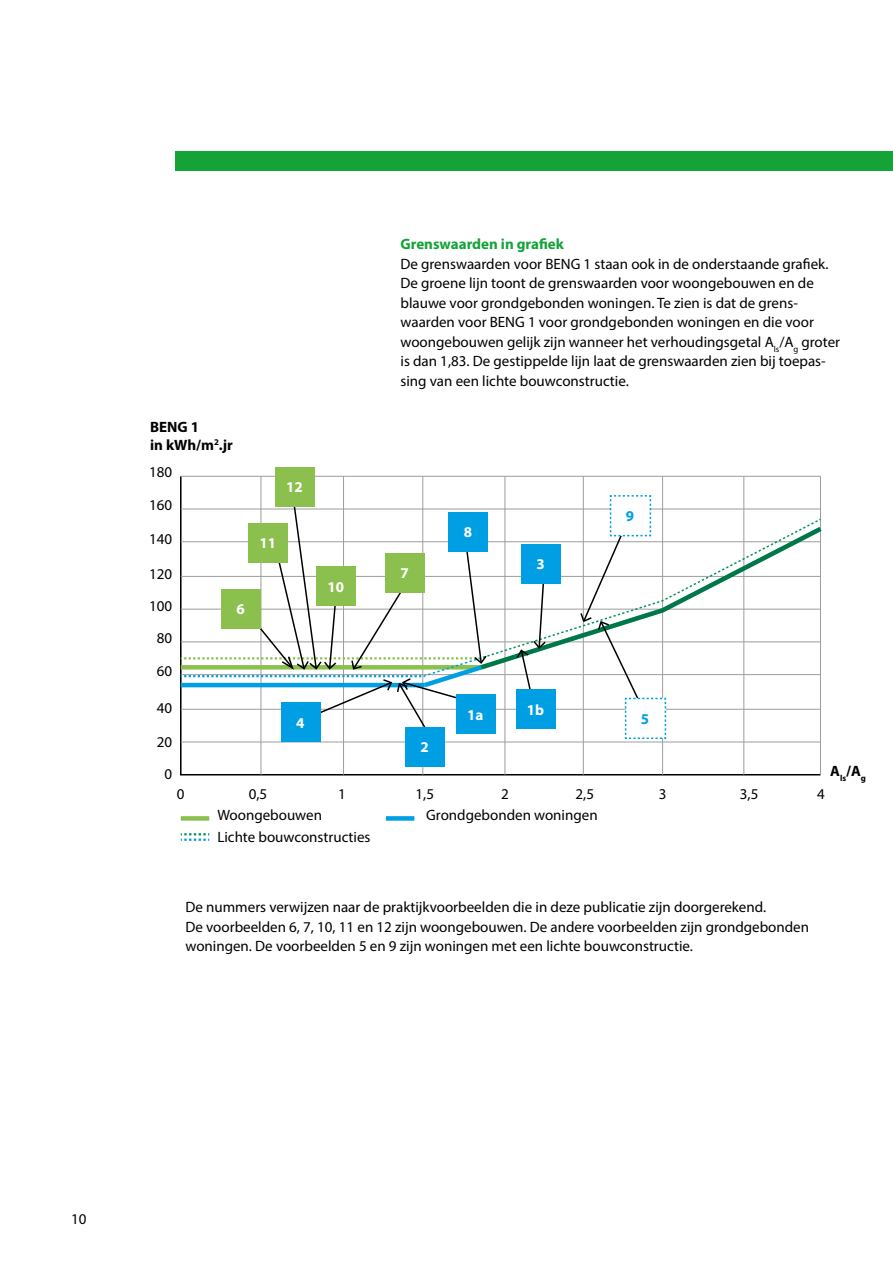
<style>
.page{position:relative;width:893px;height:1263px;background:#fff}
.page>*{position:absolute;margin:0;border:0;box-sizing:border-box;transform-origin:0 0}
.t1{font:15px/19.5px "Myriad Pro";color:#000}
.t2{font:700 15px "Myriad Pro";color:#13a337}
.t3{font:700 15px/18px "Myriad Pro";color:#000}
.t4{font:700 15px "Myriad Pro";color:#fff}
.t5{font:700 15px "Myriad Pro";color:#009fe3}
.t6{font:700 8.7px "Myriad Pro";color:#000}
</style>
<div class="page">
<div style="left:176px;top:152px;width:717px;height:19px;background:#13a337"></div>
<svg style="left:180px;top:475px;width:641px;height:301px"></svg>
<hr style="left:181px;top:742px;width:639px;height:1px;background:#9d9d9c">
<hr style="left:181px;top:709px;width:639px;height:1px;background:#9d9d9c">
<hr style="left:181px;top:509px;width:639px;height:1px;background:#9d9d9c">
<hr style="left:181px;top:476px;width:639px;height:1px;background:#9d9d9c">
<hr style="left:261px;top:476px;width:1px;height:299px;background:#9d9d9c">
<hr style="left:343px;top:476px;width:1px;height:299px;background:#9d9d9c">
<hr style="left:422px;top:476px;width:1px;height:299px;background:#9d9d9c">
<hr style="left:505px;top:476px;width:1px;height:299px;background:#9d9d9c">
<hr style="left:583px;top:476px;width:1px;height:299px;background:#9d9d9c">
<hr style="left:662px;top:476px;width:1px;height:299px;background:#9d9d9c">
<hr style="left:743px;top:476px;width:1px;height:299px;background:#9d9d9c">
<hr style="left:820px;top:476px;width:1px;height:299px;background:#9d9d9c">
<div style="left:181px;top:816px;width:28px;height:5px;background:#8cc04e"></div>
<svg style="left:493px;top:530px;width:329px;height:161px"></svg>
<svg style="left:493px;top:528px;width:328px;height:141px"></svg>
<svg style="left:493px;top:518px;width:327px;height:138px"></svg>
<svg style="left:817px;top:517px;width:4px;height:5px"></svg>
<svg style="left:181px;top:500px;width:312px;height:234px"></svg>
<svg style="left:517px;top:572px;width:29px;height:117px"></svg>
<div style="left:221px;top:589px;width:40px;height:40px;background:#8cc04e"></div>
<div style="left:248px;top:523px;width:40px;height:39px;background:#8cc04e"></div>
<div style="left:275px;top:467px;width:40px;height:40px;background:#8cc04e"></div>
<div style="left:316px;top:566px;width:40px;height:40px;background:#8cc04e"></div>
<div style="left:385px;top:553px;width:40px;height:39px;background:#8cc04e"></div>
<div style="left:448px;top:512px;width:40px;height:40px;background:#009fe3"></div>
<div style="left:521px;top:544px;width:40px;height:40px;background:#009fe3"></div>
<svg style="left:580px;top:494px;width:87px;height:246px"></svg>
<div style="left:516px;top:689px;width:40px;height:40px;background:#009fe3"></div>
<div style="left:405px;top:727px;width:40px;height:40px;background:#009fe3"></div>
<div style="left:456px;top:694px;width:39px;height:40px;background:#009fe3"></div>
<div style="left:281px;top:702px;width:40px;height:40px;background:#009fe3"></div>
<div style="left:386px;top:816px;width:28px;height:5px;background:#009fe3"></div>
<svg style="left:181px;top:833px;width:28px;height:8px"></svg>
<p class="t3" style="left:150px;top:418px;width:84px">BENG 1<br>in kWh/m<sup>2</sup>.jr</p>
<p class="t1" style="left:149px;top:462px;width:25px">180</p>
<p class="t1" style="left:149px;top:495px;width:25px">160</p>
<p class="t1" style="left:149px;top:529px;width:25px">140</p>
<p class="t1" style="left:149px;top:564px;width:25px">120</p>
<p class="t1" style="left:149px;top:595px;width:25px">100</p>
<p class="t1" style="left:157px;top:628px;width:17px">80</p>
<p class="t1" style="left:157px;top:661px;width:17px">60</p>
<p class="t1" style="left:157px;top:698px;width:17px">40</p>
<p class="t1" style="left:157px;top:731px;width:17px">20</p>
<p class="t4" style="left:236px;top:599px;width:10px">6</p>
<p class="t4" style="left:286px;top:477px;width:18px">12</p>
<p class="t4" style="left:259px;top:533px;width:18px">11</p>
<p class="t4" style="left:296px;top:713px;width:10px">4</p>
<p class="t4" style="left:328px;top:577px;width:18px">10</p>
<p class="t2" style="left:400px;top:234px;width:165px">Grenswaarden in grafiek</p>
<p class="t1" style="left:400px;top:253px;width:441px">De grenswaarden voor BENG 1 staan ook in de onderstaande grafiek.<br>De groene lijn toont de grenswaarden voor woongebouwen en de blauwe voor grondgebonden woningen. Te zien is dat de grens&shy;waarden voor BENG 1 voor grondgebonden woningen en die voor woongebouwen gelijk zijn wanneer het verhoudingsgetal A<sub>ls</sub>/A<sub>g</sub> groter is dan 1,83. De gestippelde lijn laat de grenswaarden zien bij toepas&shy;sing van een lichte bouwconstructie.</p>
<p class="t4" style="left:401px;top:563px;width:10px">7</p>
<p class="t4" style="left:464px;top:522px;width:10px">8</p>
<p class="t4" style="left:536px;top:555px;width:10px">3</p>
<p class="t4" style="left:420px;top:738px;width:10px">2</p>
<p class="t4" style="left:467px;top:705px;width:18px">1a</p>
<p class="t4" style="left:527px;top:700px;width:19px">1b</p>
<p class="t5" style="left:626px;top:506px;width:10px">9</p>
<p class="t5" style="left:641px;top:709px;width:10px">5</p>
<p class="t3" style="left:830px;top:761px;width:32px">A<sub>ls</sub>/A</p>
<p class="t1" style="left:165px;top:764px;width:9px">0</p>
<p class="t6" style="left:861px;top:772px;width:7px">g</p>
<p class="t1" style="left:177px;top:783px;width:9px">0</p>
<p class="t1" style="left:249px;top:783px;width:20px">0,5</p>
<p class="t1" style="left:338px;top:783px;width:9px">1</p>
<p class="t1" style="left:415px;top:783px;width:20px">1,5</p>
<p class="t1" style="left:501px;top:783px;width:9px">2</p>
<p class="t1" style="left:576px;top:783px;width:20px">2,5</p>
<p class="t1" style="left:659px;top:783px;width:9px">3</p>
<p class="t1" style="left:740px;top:783px;width:20px">3,5</p>
<p class="t1" style="left:817px;top:783px;width:9px">4</p>
<p class="t1" style="left:217px;top:804px;width:155px;line-height:21.5px">Woongebouwen<br>Lichte bouwconstructies</p>
<p class="t1" style="left:426px;top:805px;width:173px">Grondgebonden woningen</p>
<p class="t1" style="left:185px;top:897px;width:625px">De nummers verwijzen naar de praktijkvoorbeelden die in deze publicatie zijn doorgerekend.<br>De voorbeelden 6, 7, 10, 11 en 12 zijn woongebouwen. De andere voorbeelden zijn grondgebonden woningen. De voorbeelden 5 en 9 zijn woningen met een lichte bouwconstructie.</p>
<p class="t1" style="left:71px;top:1209px;width:17px">10</p>
</div>
